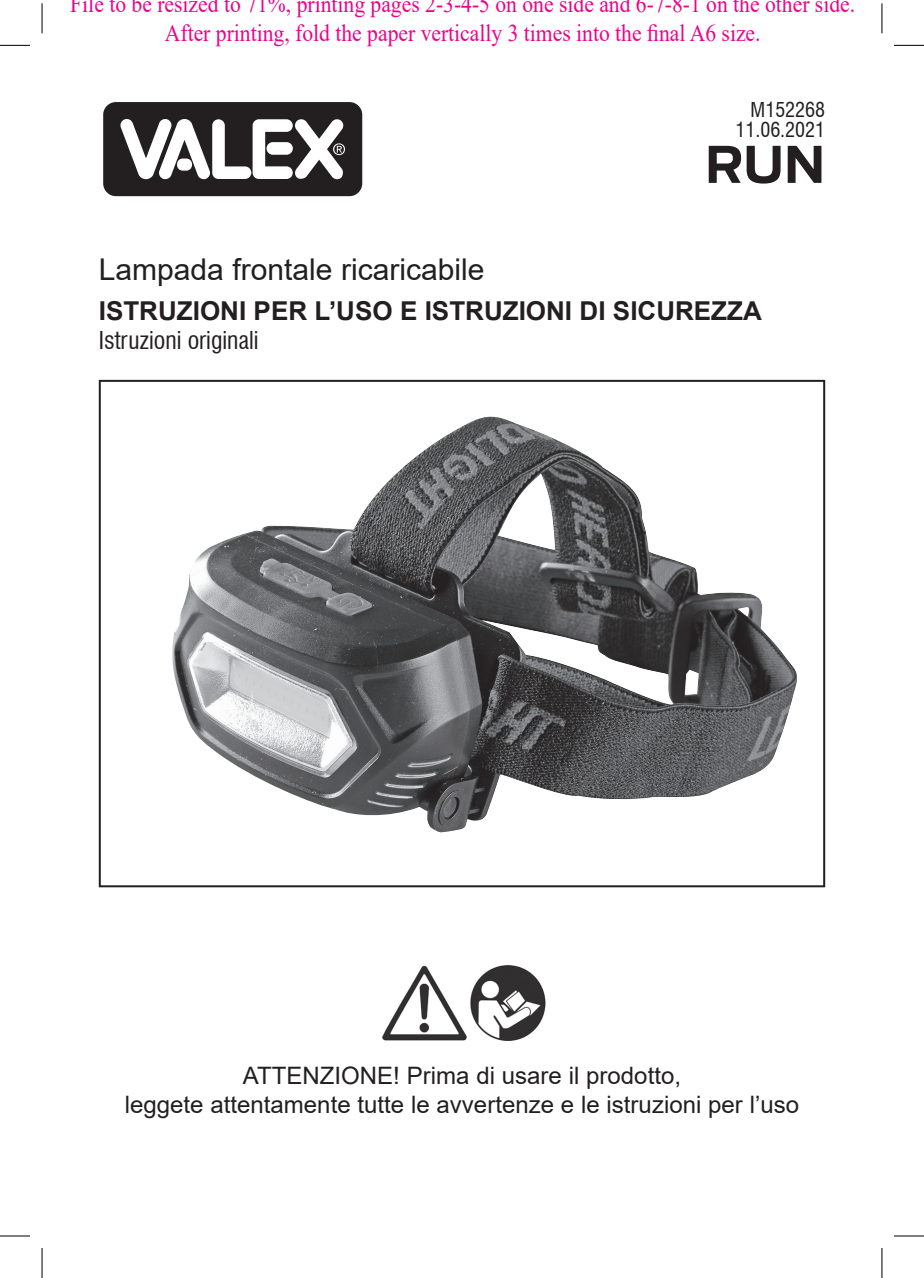
<style>
.page{position:relative;width:924px;height:1278px;background:#fff}
.page>*{position:absolute;margin:0;border:0;box-sizing:border-box;transform-origin:0 0}
.t1{font:700 50px "Ford Antenna";color:#231f20}
.t2{font:30px "Arial";color:#231f20}
.t3{font:700 26px "Arial";color:#231f20}
.t4{font:24px/28.8px "Times New Roman";color:#ed028c;text-align:center;scale:.9 1}
.t5{font:24px/28.8px "Arial";color:#231f20;text-align:center}
.t6{font:condensed 24px "Swiss 721 BT";color:#231f20}
.t7{font:condensed 20px/20px "Swiss 721 BT";color:#231f20;text-align:right}
</style>
<div class="page">
<div style="left:99px;top:380px;width:725px;height:507px;border:2px solid #231f20"></div>
<img style="left:172px;top:417px;width:625px;height:416px">
<svg style="left:103px;top:102px;width:259px;height:94px"></svg>
<img style="left:382px;top:965px;width:162px;height:76px">
<hr style="left:0;top:45px;width:30px;height:1px;background:#000">
<hr style="left:893px;top:45px;width:30px;height:1px;background:#000">
<hr style="left:0;top:1236px;width:30px;height:1px;background:#000">
<hr style="left:893px;top:1236px;width:30px;height:1px;background:#000">
<hr style="left:42px;top:3px;width:1px;height:30px;background:#000">
<hr style="left:42px;top:1248px;width:1px;height:30px;background:#000">
<hr style="left:881px;top:3px;width:1px;height:30px;background:#000">
<hr style="left:881px;top:1248px;width:1px;height:30px;background:#000">
<p class="t4" style="left:70px;top:-11px;width:873px">File to be resized to 71%, printing pages 2-3-4-5 on one side and 6-7-8-1 on the other side.<br>After printing, fold the paper vertically 3 times into the final A6 size.</p>
<p class="t7" style="left:735px;top:100px;width:91px">M152268<br>11.06.2021</p>
<h1 class="t1" style="left:704px;top:120px;width:122px">RUN</h1>
<p class="t2" style="left:99px;top:249px;width:387px">Lampada frontale ricaricabile</p>
<p class="t3" style="left:99px;top:293px;width:664px">ISTRUZIONI PER L’USO E ISTRUZIONI DI SICUREZZA</p>
<p class="t6" style="left:99px;top:326px;width:161px">Istruzioni originali</p>
<p class="t5" style="left:125px;top:1061px;width:675px">ATTENZIONE! Prima di usare il prodotto,<br>leggete attentamente tutte le avvertenze e le istruzioni per l’uso</p>
</div>
